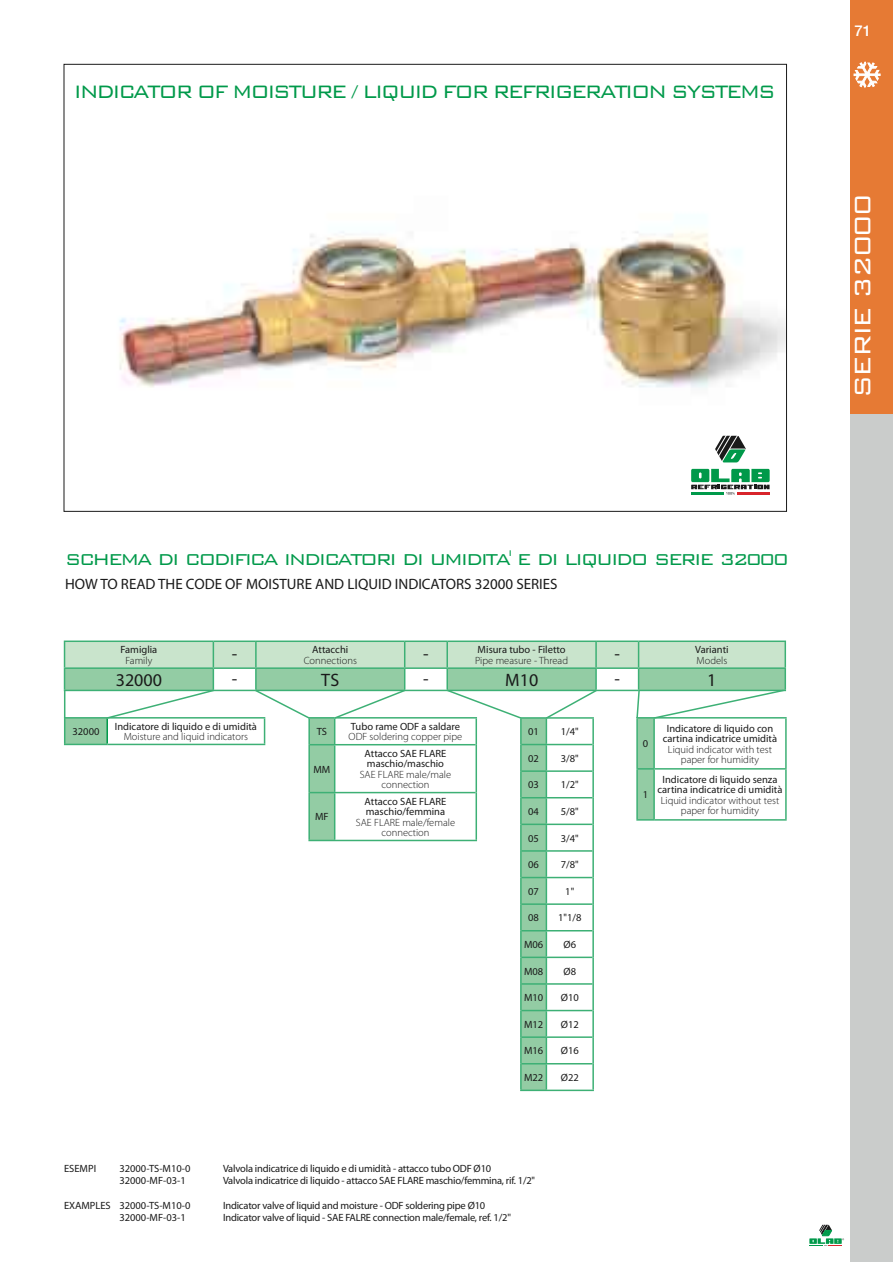
<style>
.page{position:relative;width:893px;height:1263px;background:#fff}
.page>*{position:absolute;margin:0;border:0;box-sizing:border-box;transform-origin:0 0}
.t1{font:300 30px "Bank Gothic";letter-spacing:-.06em;color:#fff}
.t2{font:300 24px "Bank Gothic";letter-spacing:-.1em;color:#00994a;scale:.95 1}
.t3{font:300 21px "Bank Gothic";letter-spacing:-.11em;color:#00994a}
.t4{font:18px "Myriad Pro";color:#1a1a1a}
.t5{font:15px "Myriad Pro";color:#1a1a1a}
.t6{font:500 15px "Helvetica Neue";color:#fff}
.t7{font:10.5px/10.5px "Myriad Pro";color:#1a1a1a}
.t8{font:10.5px "Myriad Pro";letter-spacing:-.02em;color:#1a1a1a}
.t9{font:300 10.5px/10.5px "Myriad Pro";color:#1a1a1a;text-align:center}
</style>
<div class="page">
<div style="left:850px;top:378px;width:43px;height:884px;background:#cacccb"></div>
<div style="left:850px;top:0;width:43px;height:414px;background:#e67a34"></div>
<svg style="left:809px;top:1225px;width:35px;height:21px"></svg>
<svg style="left:854px;top:61px;width:26px;height:27px"></svg>
<img style="left:119px;top:231px;width:666px;height:264px">
<hr style="left:64px;top:640px;width:149px;height:2px;background:#3db075">
<hr style="left:213px;top:640px;width:43px;height:2px;background:#3db075">
<hr style="left:256px;top:640px;width:149px;height:2px;background:#3db075">
<hr style="left:405px;top:640px;width:42px;height:2px;background:#3db075">
<hr style="left:447px;top:640px;width:149px;height:2px;background:#3db075">
<hr style="left:596px;top:640px;width:43px;height:2px;background:#3db075">
<hr style="left:639px;top:640px;width:147px;height:2px;background:#3db075">
<hr style="left:784px;top:642px;width:2px;height:25px;background:#3db075">
<hr style="left:639px;top:667px;width:147px;height:2px;background:#3db075">
<hr style="left:784px;top:669px;width:2px;height:21px;background:#3db075">
<hr style="left:639px;top:690px;width:147px;height:1px;background:#3db075">
<hr style="left:520px;top:1089px;width:74px;height:2px;background:#3db075">
<hr style="left:654px;top:717px;width:133px;height:1px;background:#3db075">
<hr style="left:785px;top:718px;width:2px;height:50px;background:#3db075">
<hr style="left:654px;top:768px;width:133px;height:2px;background:#3db075">
<hr style="left:785px;top:770px;width:2px;height:49px;background:#3db075">
<hr style="left:654px;top:819px;width:133px;height:2px;background:#3db075">
<svg style="left:64px;top:641px;width:721px;height:449px"></svg>
<svg style="left:715px;top:436px;width:31px;height:26px"></svg>
<svg style="left:691px;top:469px;width:79px;height:25px"></svg>
<h2 class="t2" style="left:74px;top:75px;width:741px">INDICATOR OF MOISTURE / LIQUID FOR REFRIGERATION SYSTEMS</h2>
<h3 class="t3" style="left:65px;top:546px;width:725px">SCHEMA DI CODIFICA INDICATORI DI UMIDITA' E DI LIQUIDO SERIE 32000</h3>
<h3 class="t5" style="left:65px;top:575px;width:494px">HOW TO READ THE CODE OF MOISTURE AND LIQUID INDICATORS 32000 SERIES</h3>
<p class="t7" style="left:121px;top:645px;width:38px">Famiglia</p>
<p class="t9" style="left:126px;top:656px;width:28px">Family</p>
<h3 class="t4" style="left:232px;top:649px;width:7px">-</h3>
<p class="t7" style="left:312px;top:645px;width:37px">Attacchi</p>
<p class="t9" style="left:304px;top:656px;width:55px">Connections</p>
<h3 class="t4" style="left:423px;top:649px;width:7px">-</h3>
<p class="t7" style="left:478px;top:645px;width:90px">Misura tubo - Filetto</p>
<p class="t9" style="left:475px;top:656px;width:94px">Pipe measure - Thread</p>
<h3 class="t4" style="left:615px;top:649px;width:7px">-</h3>
<p class="t7" style="left:695px;top:645px;width:35px">Varianti</p>
<p class="t9" style="left:696px;top:656px;width:32px">Models</p>
<h3 class="t4" style="left:116px;top:673px;width:48px">32000</h3>
<h3 class="t4" style="left:232px;top:673px;width:7px">-</h3>
<h3 class="t4" style="left:321px;top:673px;width:20px">TS</h3>
<h3 class="t4" style="left:423px;top:673px;width:7px">-</h3>
<h3 class="t4" style="left:505px;top:673px;width:35px">M10</h3>
<h3 class="t4" style="left:614px;top:673px;width:7px">-</h3>
<h3 class="t4" style="left:707px;top:673px;width:11px">1</h3>
<p class="t7" style="left:72px;top:727px;width:28px">32000</p>
<p class="t7" style="left:115px;top:722px;width:144px">Indicatore di liquido e di umidità</p>
<p class="t9" style="left:124px;top:732px;width:126px">Moisture and liquid indicators</p>
<p class="t7" style="left:317px;top:727px;width:12px">TS</p>
<p class="t7" style="left:313px;top:765px;width:18px">MM</p>
<p class="t7" style="left:315px;top:812px;width:15px">MF</p>
<p class="t7" style="left:351px;top:722px;width:111px">Tubo rame ODF a saldare</p>
<p class="t9" style="left:349px;top:732px;width:115px">ODF soldering copper pipe</p>
<p class="t7" style="left:365px;top:749px;width:83px">Attacco SAE FLARE maschio/maschio</p>
<p class="t9" style="left:360px;top:770px;width:93px">SAE FLARE male/male connection</p>
<p class="t7" style="left:365px;top:797px;width:83px">Attacco SAE FLARE maschio/femmina</p>
<p class="t9" style="left:356px;top:818px;width:101px">SAE FLARE male/female connection</p>
<p class="t7" style="left:528px;top:727px;width:12px">01</p>
<p class="t7" style="left:561px;top:727px;width:19px">1/4"</p>
<p class="t7" style="left:528px;top:754px;width:12px">02</p>
<p class="t7" style="left:561px;top:754px;width:19px">3/8"</p>
<p class="t7" style="left:528px;top:780px;width:12px">03</p>
<p class="t7" style="left:561px;top:780px;width:19px">1/2"</p>
<p class="t7" style="left:528px;top:807px;width:12px">04</p>
<p class="t7" style="left:561px;top:807px;width:19px">5/8"</p>
<p class="t7" style="left:528px;top:834px;width:12px">05</p>
<p class="t7" style="left:561px;top:834px;width:19px">3/4"</p>
<p class="t7" style="left:528px;top:860px;width:12px">06</p>
<p class="t7" style="left:561px;top:860px;width:19px">7/8"</p>
<p class="t7" style="left:528px;top:887px;width:12px">07</p>
<p class="t7" style="left:565px;top:887px;width:10px">1"</p>
<p class="t7" style="left:528px;top:913px;width:12px">08</p>
<p class="t7" style="left:558px;top:913px;width:25px">1"1/8</p>
<p class="t7" style="left:524px;top:940px;width:21px">M06</p>
<p class="t7" style="left:563px;top:940px;width:14px">Ø6</p>
<p class="t7" style="left:524px;top:967px;width:21px">M08</p>
<p class="t7" style="left:563px;top:967px;width:14px">Ø8</p>
<p class="t7" style="left:524px;top:993px;width:21px">M10</p>
<p class="t7" style="left:561px;top:993px;width:20px">Ø10</p>
<p class="t7" style="left:524px;top:1020px;width:21px">M12</p>
<p class="t7" style="left:561px;top:1020px;width:20px">Ø12</p>
<p class="t7" style="left:524px;top:1046px;width:21px">M16</p>
<p class="t7" style="left:561px;top:1046px;width:20px">Ø16</p>
<p class="t7" style="left:524px;top:1073px;width:21px">M22</p>
<p class="t7" style="left:561px;top:1073px;width:20px">Ø22</p>
<p class="t7" style="left:64px;top:1164px;width:34px">ESEMPI</p>
<p class="t7" style="left:119px;top:1164px;width:73px">32000-TS-M10-0</p>
<p class="t8" style="left:223px;top:1164px;width:270px">Valvola indicatrice di liquido e di umidità - attacco tubo ODF Ø10</p>
<p class="t7" style="left:119px;top:1176px;width:68px">32000-MF-03-1</p>
<p class="t8" style="left:223px;top:1177px;width:314px">Valvola indicatrice di liquido - attacco SAE FLARE maschio/femmina, rif. 1/2"</p>
<p class="t7" style="left:64px;top:1201px;width:128px">EXAMPLES 32000-TS-M10-0</p>
<p class="t8" style="left:223px;top:1201px;width:264px">Indicator valve of liquid and moisture - ODF soldering pipe Ø10</p>
<p class="t7" style="left:119px;top:1213px;width:68px">32000-MF-03-1</p>
<p class="t8" style="left:223px;top:1214px;width:290px">Indicator valve of liquid - SAE FALRE connection male/female, ref. 1/2''</p>
<p class="t7" style="left:643px;top:739px;width:7px">0</p>
<p class="t7" style="left:643px;top:790px;width:7px">1</p>
<p class="t7" style="left:663px;top:724px;width:116px;text-align:center">Indicatore di liquido con cartina indicatrice umidità</p>
<p class="t9" style="left:668px;top:745px;width:106px">Liquid indicator with test paper for humidity</p>
<p class="t7" style="left:657px;top:775px;width:126px;text-align:center">Indicatore di liquido senza cartina indicatrice di umidità</p>
<p class="t9" style="left:661px;top:796px;width:120px">Liquid indicator without test paper for humidity</p>
<h3 class="t6" style="left:854px;top:26px;width:18px">71</h3>
<h1 class="t1" style="left:842px;top:398px;width:206px;rotate:-90deg">SERIE 32000</h1>
</div>
